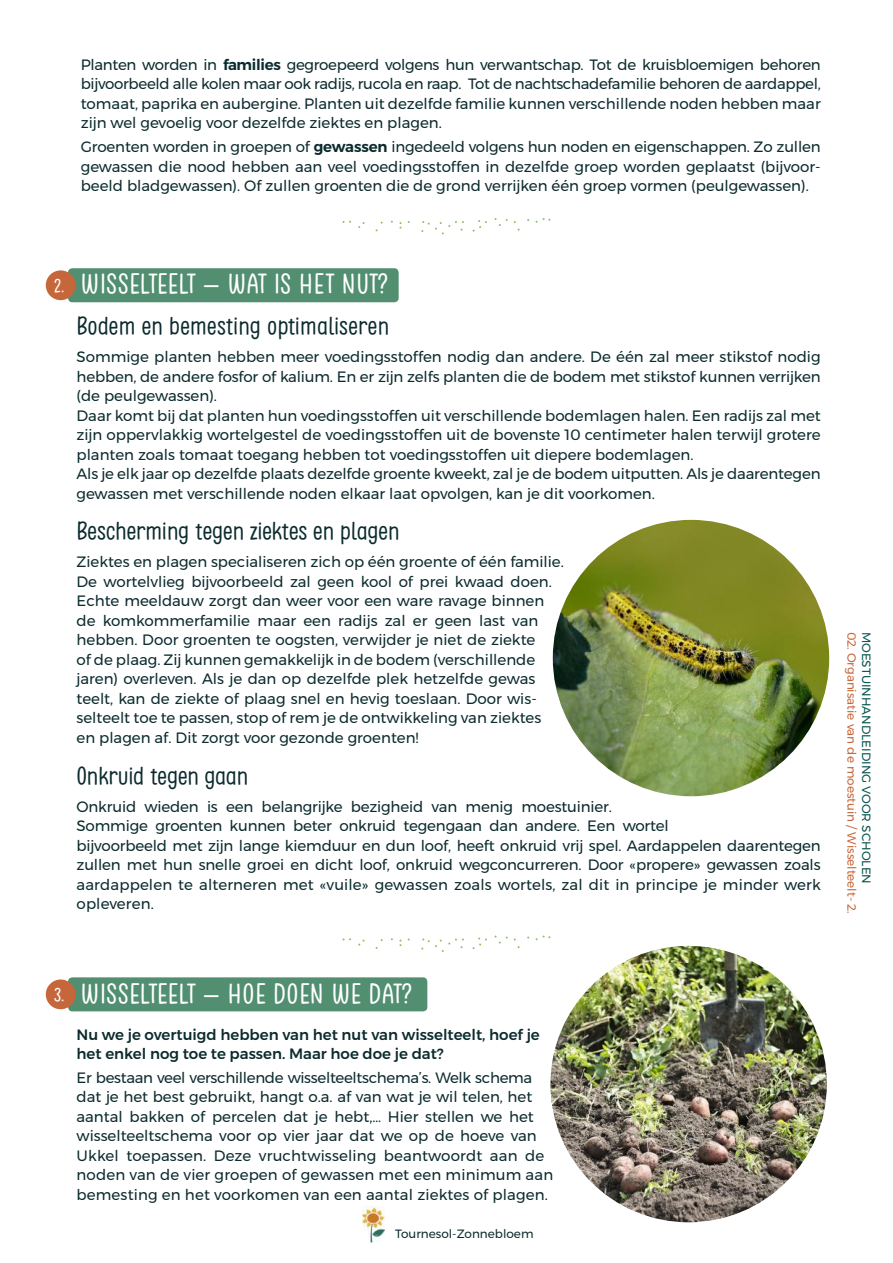
<style>
.page{position:relative;width:893px;height:1263px;background:#fff}
.page>*{position:absolute;margin:0;border:0;box-sizing:border-box;transform-origin:0 0}
.t1{font:27px "Clambake October Six";letter-spacing:.02em;color:#fff}
.t2{font:24px "Clambake October Six";letter-spacing:-.01em;color:#0c2b2e}
.t3{font:18px "Clambake October Six";color:#fff}
.t4{font:15px/19.5px "Montserrat";color:#0c2b2e}
.t5{font:500 15px/19.5px "Montserrat";color:#0c2b2e}
.t6{font:12px "Montserrat";color:#c6673b}
.t7{font:12px "Montserrat";color:#0a5650}
.t8{font:12px "Montserrat";color:#0c2b2e}
.s1{font-weight:600}
</style>
<div class="page">
<div style="left:68px;top:268px;width:331px;height:34px;background:#518f70;border-radius:4px"></div>
<div style="left:68px;top:977px;width:359px;height:34px;background:#518f70;border-radius:4px"></div>
<img style="left:363px;top:1206px;width:22px;height:36px">
<div style="left:46px;top:270px;width:30px;height:30px;background:#c6673b;border-radius:50%"></div>
<div style="left:46px;top:979px;width:30px;height:30px;background:#c6673b;border-radius:50%"></div>
<svg style="left:495px;top:218px;width:13px;height:8px"></svg>
<svg style="left:536px;top:218px;width:14px;height:5px"></svg>
<svg style="left:358px;top:222px;width:7px;height:6px"></svg>
<svg style="left:473px;top:220px;width:14px;height:12px"></svg>
<svg style="left:421px;top:221px;width:43px;height:13px"></svg>
<svg style="left:495px;top:935px;width:13px;height:8px"></svg>
<svg style="left:536px;top:935px;width:14px;height:5px"></svg>
<svg style="left:473px;top:937px;width:14px;height:12px"></svg>
<svg style="left:421px;top:938px;width:43px;height:14px"></svg>
<img style="left:553px;top:520px;width:276px;height:276px;border-radius:138px">
<img style="left:550px;top:946px;width:277px;height:276px;border-radius:138px">
<p class="t4" style="left:81px;top:55px;width:741px;text-align:justify">Planten worden in <span class="s1">families</span> gegroepeerd volgens hun verwantschap. Tot de kruisbloemigen behoren bijvoorbeeld alle kolen maar ook radijs, rucola en raap. Tot de nachtschadefamilie behoren de aardappel, tomaat, paprika en aubergine. Planten uit dezelfde familie kunnen verschillende noden hebben maar zijn wel gevoelig voor dezelfde ziektes en plagen.</p>
<p class="t4" style="left:81px;top:137px;width:741px;text-align:justify">Groenten worden in groepen of <span class="s1">gewassen</span> ingedeeld volgens hun noden en eigenschappen. Zo zullen gewassen die nood hebben aan veel voedingsstoffen in dezelfde groep worden geplaatst (bijvoor&shy;beeld bladgewassen). Of zullen groenten die de grond verrijken één groep vormen (peulgewassen).</p>
<p class="t3" style="left:54px;top:275px;width:12px">2.</p>
<h1 class="t1" style="left:81px;top:269px;width:308px">WISSELTEELT – WAT IS HET NUT?</h1>
<h2 class="t2" style="left:77px;top:312px;width:314px">Bodem en bemesting optimaliseren</h2>
<p class="t4" style="left:77px;top:347px;width:746px">Sommige planten hebben meer voedingsstoffen nodig dan andere. De één zal meer stikstof nodig hebben, de andere fosfor of kalium. En er zijn zelfs planten die de bodem met stikstof kunnen verrijken (de peulgewassen).<br>Daar komt bij dat planten hun voedingsstoffen uit verschillende bodemlagen halen. Een radijs zal met zijn oppervlakkig wortelgestel de voedingsstoffen uit de bovenste 10 centimeter halen terwijl grotere planten zoals tomaat toegang hebben tot voedingsstoffen uit diepere bodemlagen.<br>Als je elk jaar op dezelfde plaats dezelfde groente kweekt, zal je de bodem uitputten. Als je daarentegen gewassen met verschillende noden elkaar laat opvolgen, kan je dit voorkomen.</p>
<h2 class="t2" style="left:77px;top:517px;width:324px">Bescherming tegen ziektes en plagen</h2>
<p class="t4" style="left:77px;top:552px;width:489px">Ziektes en plagen specialiseren zich op één groente of één familie.<br>De wortelvlieg bijvoorbeeld zal geen kool of prei kwaad doen.<br>Echte meeldauw zorgt dan weer voor een ware ravage binnen de komkommerfamilie maar een radijs zal er geen last van hebben. Door groenten te oogsten, verwijder je niet de ziekte<br>of de plaag. Zij kunnen gemakkelijk in de bodem (verschillende jaren) overleven. Als je dan op dezelfde plek hetzelfde gewas teelt, kan de ziekte of plaag snel en hevig toeslaan. Door wis&shy;selteelt toe te passen, stop of rem je de ontwikkeling van ziektes<br>en plagen af. Dit zorgt voor gezonde groenten!</p>
<h2 class="t2" style="left:77px;top:762px;width:173px">Onkruid tegen gaan</h2>
<p class="t4" style="left:77px;top:796px;width:746px">Onkruid wieden is een belangrijke bezigheid van menig moestuinier.<br>Sommige groenten kunnen beter onkruid tegengaan dan andere. Een wortel<br>bijvoorbeeld met zijn lange kiemduur en dun loof, heeft onkruid vrij spel. Aardappelen daarentegen zullen met hun snelle groei en dicht loof, onkruid wegconcurreren. Door «propere» gewassen zoals aardappelen te alterneren met «vuile» gewassen zoals wortels, zal dit in principe je minder werk opleveren.</p>
<p class="t6" style="left:861px;top:631px;width:284px;rotate:90deg">02. Organisatie van de moestuin / Wisselteelt- 2.</p>
<p class="t7" style="left:876px;top:631px;width:254px;rotate:90deg">MOESTUINHANDLEIDING VOOR SCHOLEN</p>
<p class="t3" style="left:54px;top:984px;width:12px">3.</p>
<h1 class="t1" style="left:81px;top:978px;width:332px">WISSELTEELT – HOE DOEN WE DAT?</h1>
<p class="t5" style="left:77px;top:1024px;width:465px">Nu we je overtuigd hebben van het nut van wisselteelt, hoef je het enkel nog toe te passen. Maar hoe doe je dat?</p>
<p class="t4" style="left:77px;top:1067px;width:478px">Er bestaan veel verschillende wisselteeltschema’s. Welk schema dat je het best gebruikt, hangt o.a. af van wat je wil telen, het aantal bakken of percelen dat je hebt,… Hier stellen we het wisselteeltschema voor op vier jaar dat we op de hoeve van Ukkel toepassen. Deze vruchtwisseling beantwoordt aan de noden van de vier groepen of gewassen met een minimum aan bemesting en het voorkomen van een aantal ziektes of plagen.</p>
<p class="t8" style="left:395px;top:1225px;width:140px">Tournesol-Zonnebloem</p>
</div>
